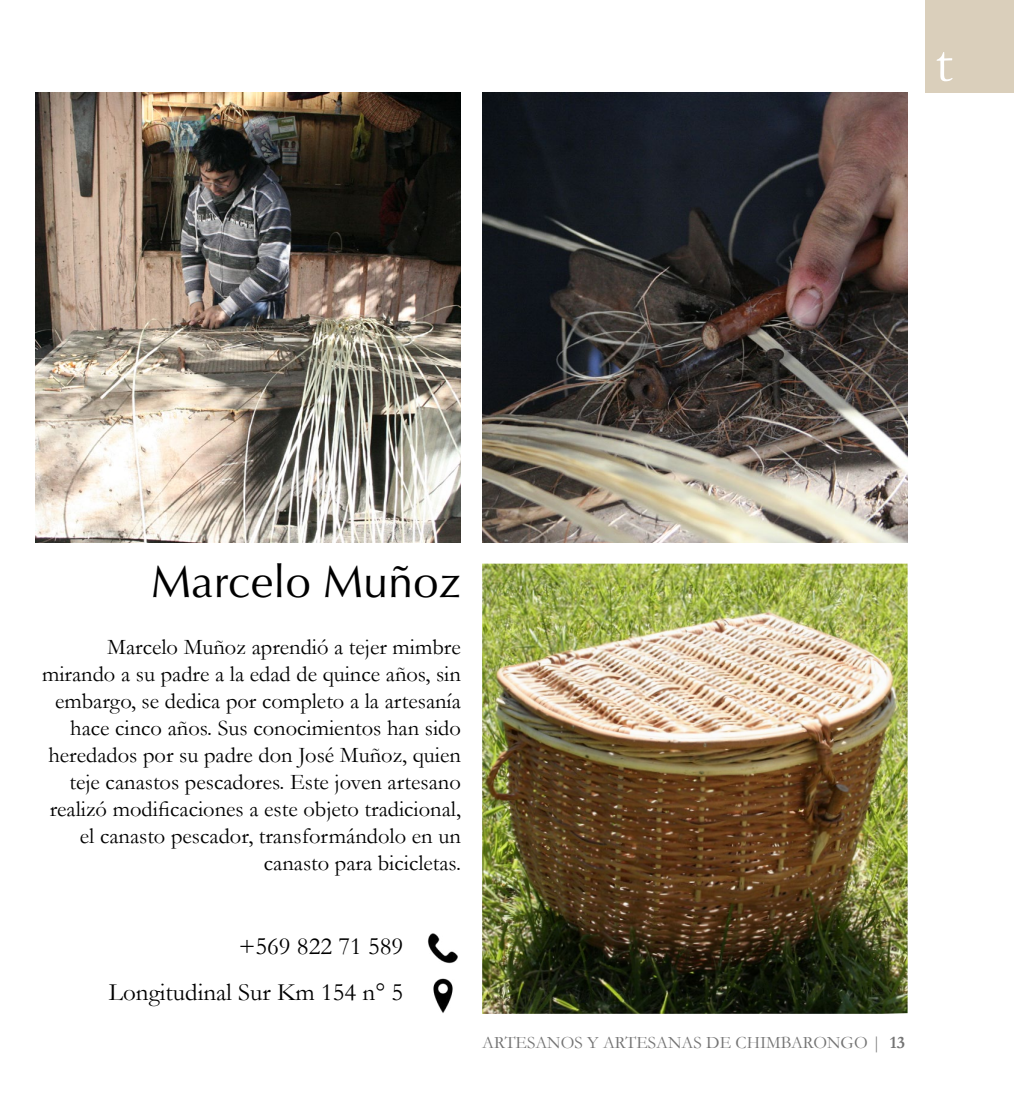
<style>
.page{position:relative;width:1014px;height:1106px;background:#fff}
.page>*{position:absolute;margin:0;border:0;box-sizing:border-box;transform-origin:0 0}
.t1{font:59.5px "Garamond";color:#fff}
.t2{font:45px "Optima LT Std";color:#000}
.t3{font:25px/45.8px "Garamond";color:#000;text-align:right}
.t4{font:22.5px/27px "Garamond";color:#000;text-align:right}
.t5{font:17.5px "Garamond";color:#737373}
.s1{font-weight:700}
</style>
<div class="page">
<img style="left:427px;top:933px;width:31px;height:31px">
<img style="left:433px;top:978px;width:20px;height:35px">
<div style="left:925px;top:0;width:88px;height:92px;background:#dacfbb"></div>
<img style="left:35px;top:92px;width:426px;height:450px">
<img style="left:482px;top:92px;width:425px;height:450px">
<img style="left:482px;top:563px;width:425px;height:450px">
<h1 class="t1" style="left:934px;top:22px;width:19px">t</h1>
<h2 class="t2" style="left:151px;top:555px;width:311px">Marcelo Muñoz</h2>
<p class="t4" style="left:42px;top:633px;width:420px">Marcelo Muñoz aprendió a tejer mimbre mirando a su padre a la edad de quince años, sin embargo, se dedica por completo a la artesanía hace cinco años. Sus conocimientos han sido heredados por su padre don José Muñoz, quien teje canastos pescadores. Este joven artesano realizó modificaciones a este objeto tradicional, el canasto pescador, transformándolo en un canasto para bicicletas.</p>
<p class="t3" style="left:109px;top:922px;width:296px">+569 822 71 589<br>Longitudinal Sur Km 154 n° 5</p>
<p class="t5" style="left:482px;top:1030px;width:424px">artesanos y artesanas de chimbarongo | <span class="s1">13</span></p>
</div>
